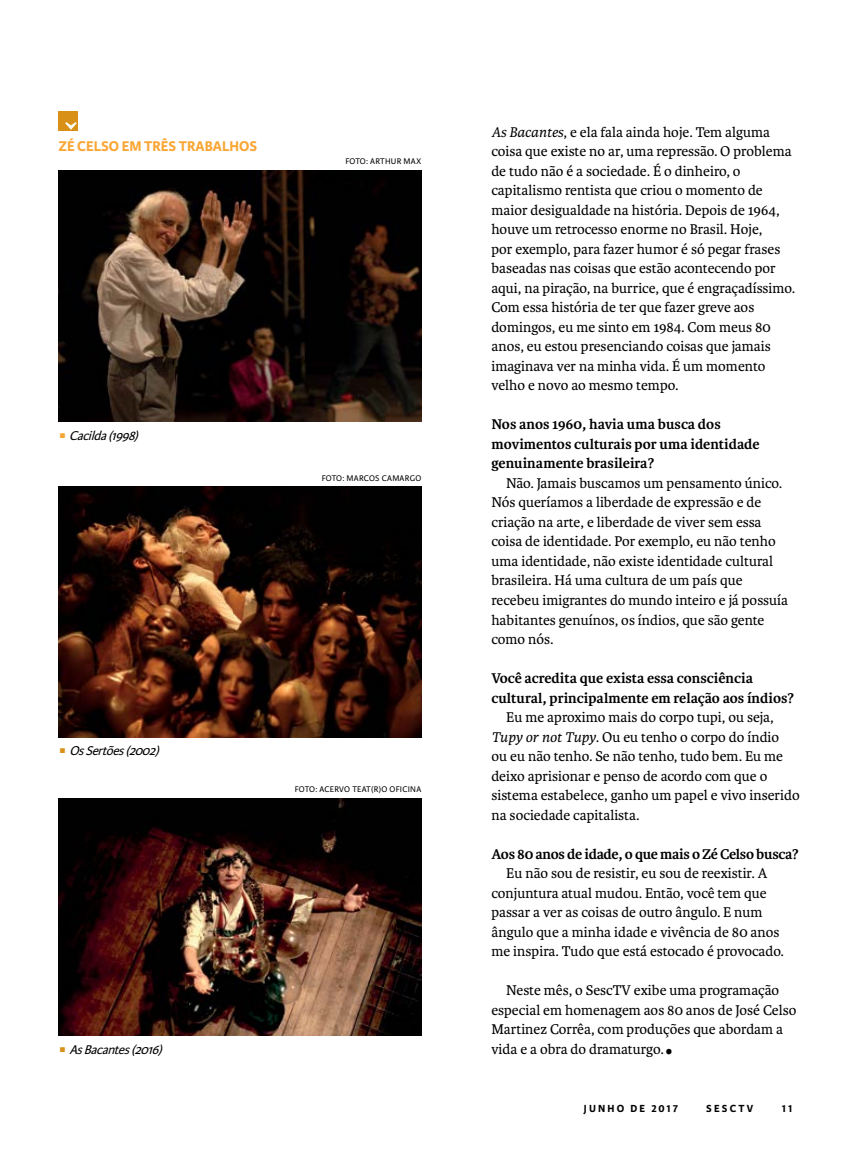
<style>
.page{position:relative;width:851px;height:1149px;background:#fff}
.page>*{position:absolute;margin:0;border:0;box-sizing:border-box;transform-origin:0 0}
.t1{font:48px "Karmina";color:#000;scale:.9 1}
.t2{font:15px/19.5px "Karmina";color:#000}
.t3{font:700 15px/19.5px "Karmina";color:#000}
.t4{font:700 15px "Karmina";letter-spacing:-.02em;color:#000}
.t5{font:700 15px "Karmina Sans";color:#faa634}
.t6{font:italic 13.5px "Karmina Sans";color:#000}
.t7{font:700 10.95px "Karmina Sans";letter-spacing:.2em;color:#000}
.t8{font:8.7px "Karmina Sans";letter-spacing:.03em;color:#000}
.s1{font-weight:600;font-style:normal;color:#faa634}
.s2{font-style:normal;color:#d89016}
.s3{font-style:italic}
</style>
<div class="page">
<img style="left:58px;top:798px;width:363px;height:237px">
<img style="left:58px;top:170px;width:363px;height:251px">
<img style="left:58px;top:487px;width:363px;height:250px">
<div style="left:58px;top:112px;width:20px;height:19px;background:#d89016"></div>
<svg style="left:65px;top:122px;width:12px;height:8px"></svg>
<p class="t5" style="left:58px;top:137px;width:200px">ZÉ CELSO EM TRÊS TRABALHOS</p>
<p class="t8" style="left:345px;top:156px;width:77px">FOTO: ARTHUR MAX</p>
<p class="t6" style="left:58px;top:428px;width:85px"><span class="s1">i</span> Cacilda(1998)</p>
<p class="t6" style="left:58px;top:743px;width:106px"><span class="s2">i</span> OsSertões(2002)</p>
<p class="t6" style="left:58px;top:1041px;width:109px"><span class="s2">i</span> AsBacantes(2016)</p>
<p class="t8" style="left:322px;top:473px;width:101px">FOTO: MARCOS CAMARGO</p>
<p class="t8" style="left:295px;top:784px;width:128px">FOTO: ACERVO TEAT(R)O OFICINA</p>
<p class="t2" style="left:491px;top:122px;width:305px"><span class="s3">As Bacantes</span>, e ela fala ainda hoje. Tem alguma coisa que existe no ar, uma repressão. O problema de tudo não é a sociedade. É o dinheiro, o capitalismo rentista que criou o momento de maior desigualdade na história. Depois de 1964, houve um retrocesso enorme no Brasil. Hoje,<br>por exemplo, para fazer humor é só pegar frases baseadas nas coisas que estão acontecendo por aqui, na piração, na burrice, que é engraçadíssimo.<br>Com essa história de ter que fazer greve aos domingos, eu me sinto em 1984. Com meus 80 anos, eu estou presenciando coisas que jamais imaginava ver na minha vida. É um momento velho e novo ao mesmo tempo.</p>
<p class="t3" style="left:491px;top:415px;width:270px">Nos anos 1960, havia uma busca dos movimentos culturais por uma identidade genuinamente brasileira?</p>
<p class="t2" style="left:491px;top:473px;width:298px;text-indent:15px">Não. Jamais buscamos um pensamento único.<br>Nós queríamos a liberdade de expressão e de criação na arte, e liberdade de viver sem essa coisa de identidade. Por exemplo, eu não tenho uma identidade, não existe identidade cultural brasileira. Há uma cultura de um país que recebeu imigrantes do mundo inteiro e já possuía habitantes genuínos, os índios, que são gente como nós.</p>
<p class="t3" style="left:491px;top:668px;width:304px">Você acredita que exista essa consciência cultural, principalmente em relação aos índios?</p>
<p class="t2" style="left:491px;top:707px;width:310px;text-indent:15px">Eu me aproximo mais do corpo tupi, ou seja, <span class="s3">Tupy or not Tupy</span>. Ou eu tenho o corpo do índio<br>ou eu não tenho. Se não tenho, tudo bem. Eu me deixo aprisionar e penso de acordo com que o sistema estabelece, ganho um papel e vivo inserido na sociedade capitalista.</p>
<p class="t4" style="left:491px;top:845px;width:309px">Aos 80 anos de idade, o que mais o Zé Celso busca?</p>
<p class="t2" style="left:491px;top:863px;width:294px;text-indent:15px">Eu não sou de resistir, eu sou de reexistir. A conjuntura atual mudou. Então, você tem que passar a ver as coisas de outro ângulo. E num ângulo que a minha idade e vivência de 80 anos me inspira. Tudo que está estocado é provocado.</p>
<p class="t2" style="left:491px;top:980px;width:306px;text-indent:15px">Neste mês, o SescTV exibe uma programação especial em homenagem aos 80 anos de José Celso Martinez Corrêa, com produções que abordam a vida e a obra do dramaturgo.</p>
<h1 class="t1" style="left:663px;top:1011px;width:12px">.</h1>
<p class="t7" style="left:584px;top:1101px;width:95px">JUNHO DE 2017</p>
<p class="t7" style="left:706px;top:1101px;width:48px">SESCTV</p>
<p class="t7" style="left:781px;top:1101px;width:12px">11</p>
</div>
